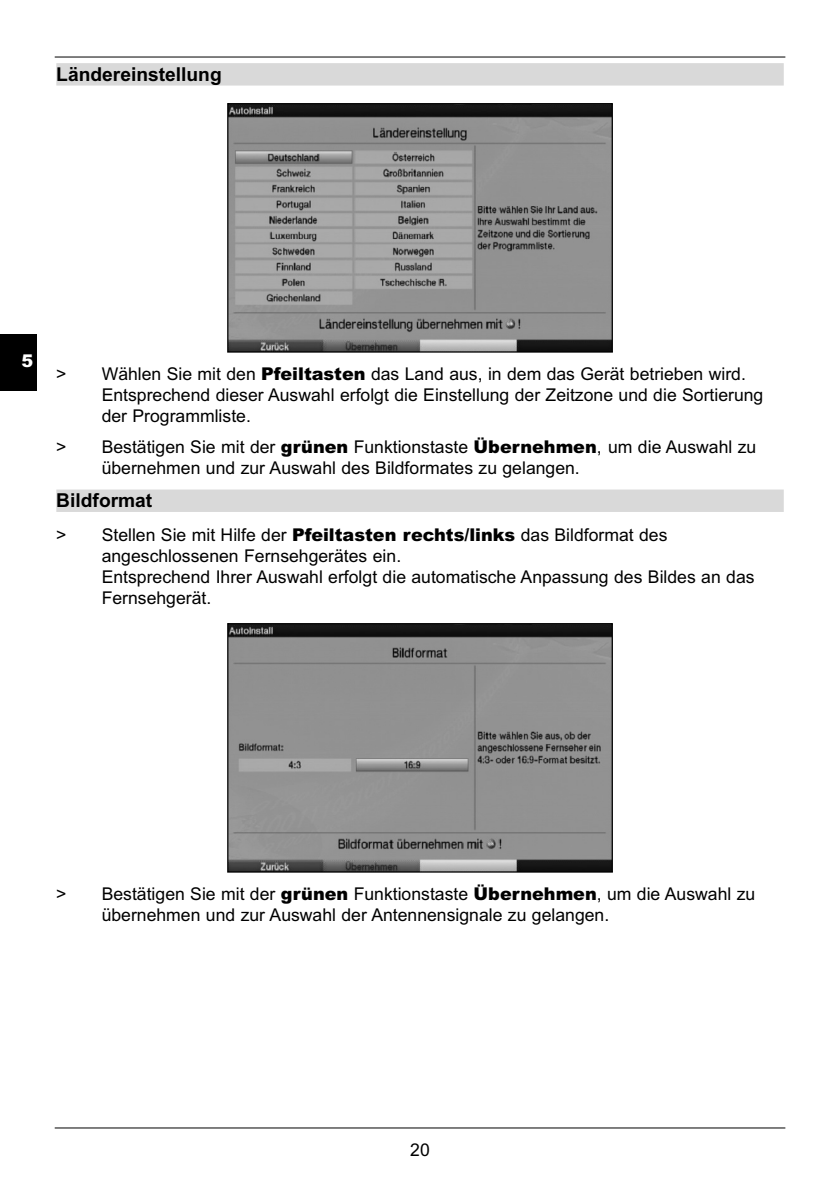
<style>
.page{position:relative;width:838px;height:1182px;background:#fff}
.page>*{position:absolute;margin:0;border:0;box-sizing:border-box;transform-origin:0 0}
.t1{font:700 19.2px "Arial";color:#000}
.t2{font:17.6px/21.2px "Arial";color:#000}
.t3{font:900 17.6px "Arial";color:#fff}
.s1{font-weight:900}
</style>
<div class="page">
<div style="left:56px;top:63px;width:727px;height:23px;background:#d9d9d9"></div>
<div style="left:56px;top:489px;width:727px;height:23px;background:#d9d9d9"></div>
<img style="left:229px;top:625px;width:382px;height:245px">
<div style="left:227px;top:623px;width:386px;height:249px;border:1px solid #000"></div>
<img style="left:229px;top:105px;width:382px;height:245px">
<div style="left:227px;top:103px;width:386px;height:249px;border:1px solid #000"></div>
<hr style="left:55px;top:57px;width:730px;height:1px;background:#000">
<hr style="left:55px;top:1127px;width:730px;height:1px;background:#000">
<div style="left:0;top:334px;width:37px;height:56px;background:#000"></div>
<p class="t1" style="left:56px;top:67px;width:167px">Ländereinstellung</p>
<p class="t3" style="left:22px;top:354px;width:13px">5</p>
<p class="t2" style="left:102px;top:365px;width:663px;text-indent:-45px">&gt; Wählen Sie mit den <span class="s1">Pfeiltasten</span> das Land aus, in dem das Gerät betrieben wird.<br>Entsprechend dieser Auswahl erfolgt die Einstellung der Zeitzone und die Sortierung der Programmliste.</p>
<p class="t2" style="left:102px;top:437px;width:656px;text-indent:-45px">&gt; Bestätigen Sie mit der <span class="s1">grünen</span> Funktionstaste <span class="s1">Übernehmen</span>, um die Auswahl zu übernehmen und zur Auswahl des Bildformates zu gelangen.</p>
<p class="t1" style="left:56px;top:493px;width:97px">Bildformat</p>
<p class="t2" style="left:102px;top:525px;width:654px;text-indent:-45px">&gt; Stellen Sie mit Hilfe der <span class="s1">Pfeiltasten rechts/links</span> das Bildformat des angeschlossenen Fernsehgerätes ein.<br>Entsprechend Ihrer Auswahl erfolgt die automatische Anpassung des Bildes an das Fernsehgerät.</p>
<p class="t2" style="left:102px;top:885px;width:655px;text-indent:-45px">&gt; Bestätigen Sie mit der <span class="s1">grünen</span> Funktionstaste <span class="s1">Übernehmen</span>, um die Auswahl zu übernehmen und zur Auswahl der Antennensignale zu gelangen.</p>
<p class="t2" style="left:410px;top:1140px;width:21px">20</p>
</div>
